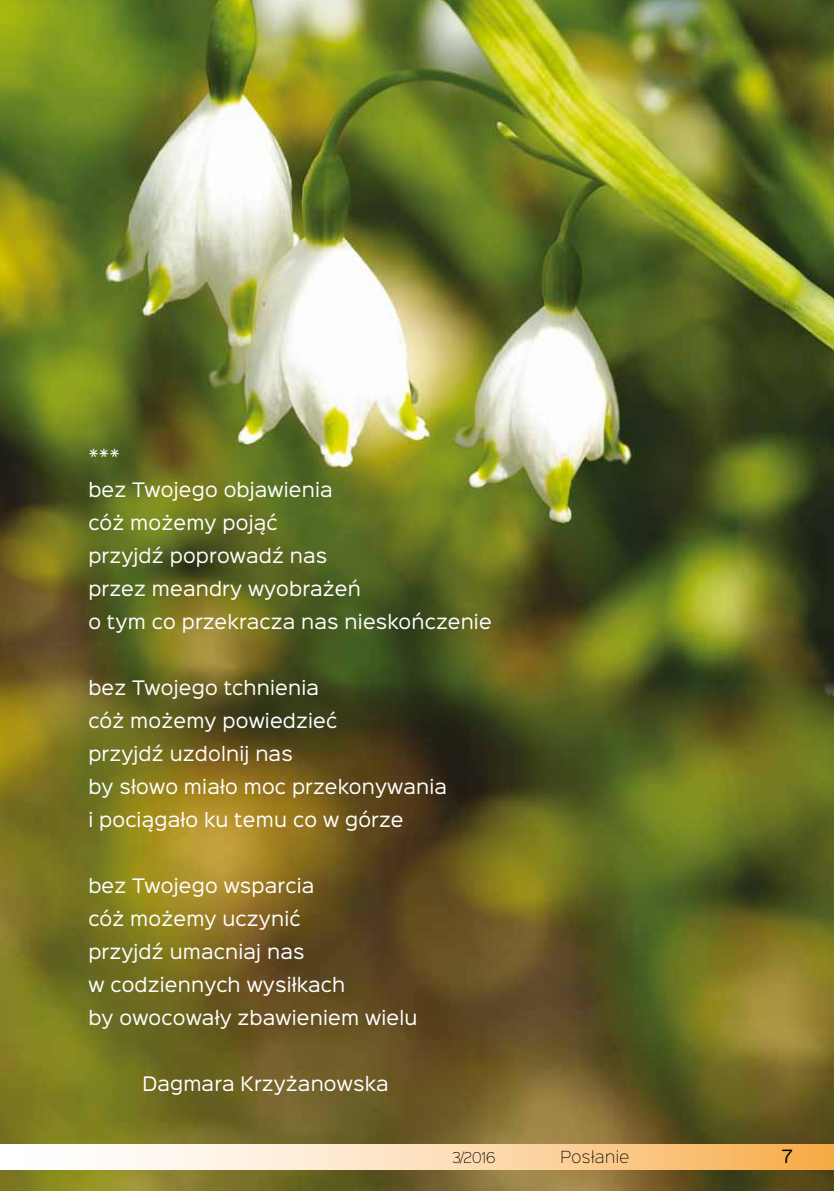
<style>
.page{position:relative;width:834px;height:1191px;background:#fff}
.page>*{position:absolute;margin:0;border:0;box-sizing:border-box;transform-origin:0 0}
.t1{font:18px/33px "Sinkin Sans 400";letter-spacing:.01em;color:#fff}
.t2{font:16.5px "Sinkin Sans 400";color:#000}
.t3{font:15px "Sinkin Sans 200 X Light";color:#000}
.t4{font:13.5px "Sinkin Sans 200 X Light";color:#000}
.s1{font-size:15px}
</style>
<div class="page">
<img style="left:0;top:765px;width:833px;height:426px">
<img style="left:0;top:0;width:833px;height:765px">
<svg style="left:0;top:1144px;width:833px;height:25px"></svg>
<p class="t1" style="left:88px;top:439px;width:405px">***<br>bez Twojego objawienia<br>cóż możemy pojąć<br>przyjdź poprowadź nas<br>przez meandry wyobrażeń<br>o tym co przekracza nas nieskończenie</p>
<p class="t1" style="left:88px;top:670px;width:360px">bez Twojego tchnienia<br>cóż możemy powiedzieć<br>przyjdź uzdolnij nas<br>by słowo miało moc przekonywania i pociągało ku temu co w górze</p>
<p class="t1" style="left:88px;top:868px;width:330px">bez Twojego wsparcia<br>cóż możemy uczynić<br>przyjdź umacniaj nas<br>w codziennych wysiłkach<br>by owocowały zbawieniem wielu</p>
<p class="t1" style="left:142px;top:1066px;width:248px">Dagmara Krzyżanowska</p>
<p class="t4" style="left:452px;top:1146px;width:73px">3/2016 <span class="s1">P</span></p>
<p class="t3" style="left:571px;top:1144px;width:59px">osłanie</p>
<p class="t2" style="left:781px;top:1142px;width:12px">7</p>
</div>
